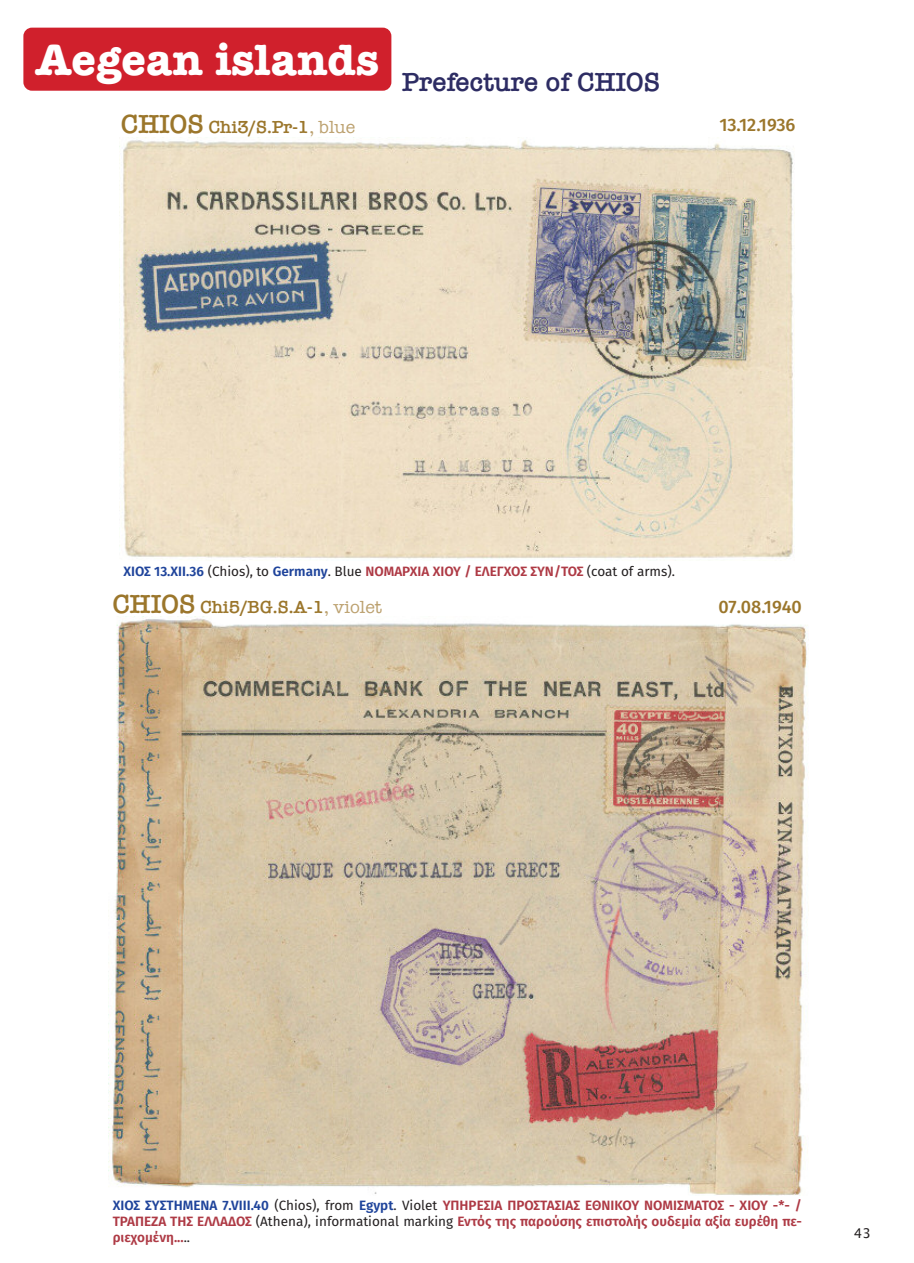
<style>
.page{position:relative;width:914px;height:1263px;background:#fff}
.page>*{position:absolute;margin:0;border:0;box-sizing:border-box;transform-origin:0 0}
.t1{font:600 27px "American Typewriter";color:#2d2c63}
.t2{font:600 18px "American Typewriter";color:#9b762b}
.t3{font:500 18px "Fira Sans";color:#9b762b}
.t4{font:600 13.5px/16.2px "Fira Sans";color:#ae3a45;text-align:justify}
.t5{font:13.5px "Fira Sans";color:#231f20}
.t6{font:13.5px "Lucida Grande";color:#231f20}
.s1{font-size:27px}
.s2{font-weight:400;color:#bca16f}
.s3{font-weight:600;color:#1f449b}
.s4{font-weight:600;color:#ae3a45}
.s5{color:#1f449b}
.s6{font-weight:400;color:#231f20}
</style>
<div class="page">
<img style="left:119px;top:140px;width:676px;height:419px">
<img style="left:108px;top:616px;width:700px;height:580px">
<div style="left:23px;top:28px;width:368px;height:63px;background:#d0202c;border-radius:9px"></div>
<h1 class="t1" style="left:35px;top:66px;width:626px"><sup>Aegean</sup> <sup>islands</sup> Prefecture of CHIOS</h1>
<h2 class="t2" style="left:121px;top:117px;width:235px"><span class="s1">CHIOS</span> Chi3/S.Pr-1<span class="s2">, blue</span></h2>
<h2 class="t3" style="left:719px;top:117px;width:78px">13.12.1936</h2>
<p class="t5" style="left:123px;top:566px;width:553px"><span class="s3">ΧΙΟΣ 13.ΧΙΙ.36</span> (Chios), to <span class="s3">Germany</span>. Blue <span class="s4">ΝΟΜΑΡΧΙΑ ΧΙΟΥ / ΕΛΕΓΧΟΣ ΣΥΝ/ΤΟΣ</span> (coat of arms).</p>
<h2 class="t2" style="left:113px;top:597px;width:271px"><span class="s1">CHIOS</span> Chi5/BG.S.A-1<span class="s2">, violet</span></h2>
<h2 class="t3" style="left:718px;top:600px;width:85px">07.08.1940</h2>
<p class="t4" style="left:113px;top:1198px;width:690px"><span class="s5">ΧΙΟΣ ΣΥΣΤΗΜΕΝΑ 7.VIII.40</span> <span class="s6">(Chios), from</span> <span class="s5">Egypt</span><span class="s6">. Violet</span> ΥΠΗΡΕΣΙΑ ΠΡΟΣΤΑΣΙΑΣ ΕΘΝΙΚΟΥ ΝΟΜΙΣΜΑΤΟΣ - ΧΙΟΥ -*- / ΤΡΑΠΕΖΑ ΤΗΣ ΕΛΛΑΔΟΣ <span class="s6">(Athena), informational marking</span> Εντός της παρούσης επιστολής ουδεμία αξία ευρέθη πε&shy;ριεχομένη...<span class="s6">..</span></p>
<p class="t6" style="left:853px;top:1225px;width:19px">43</p>
</div>
